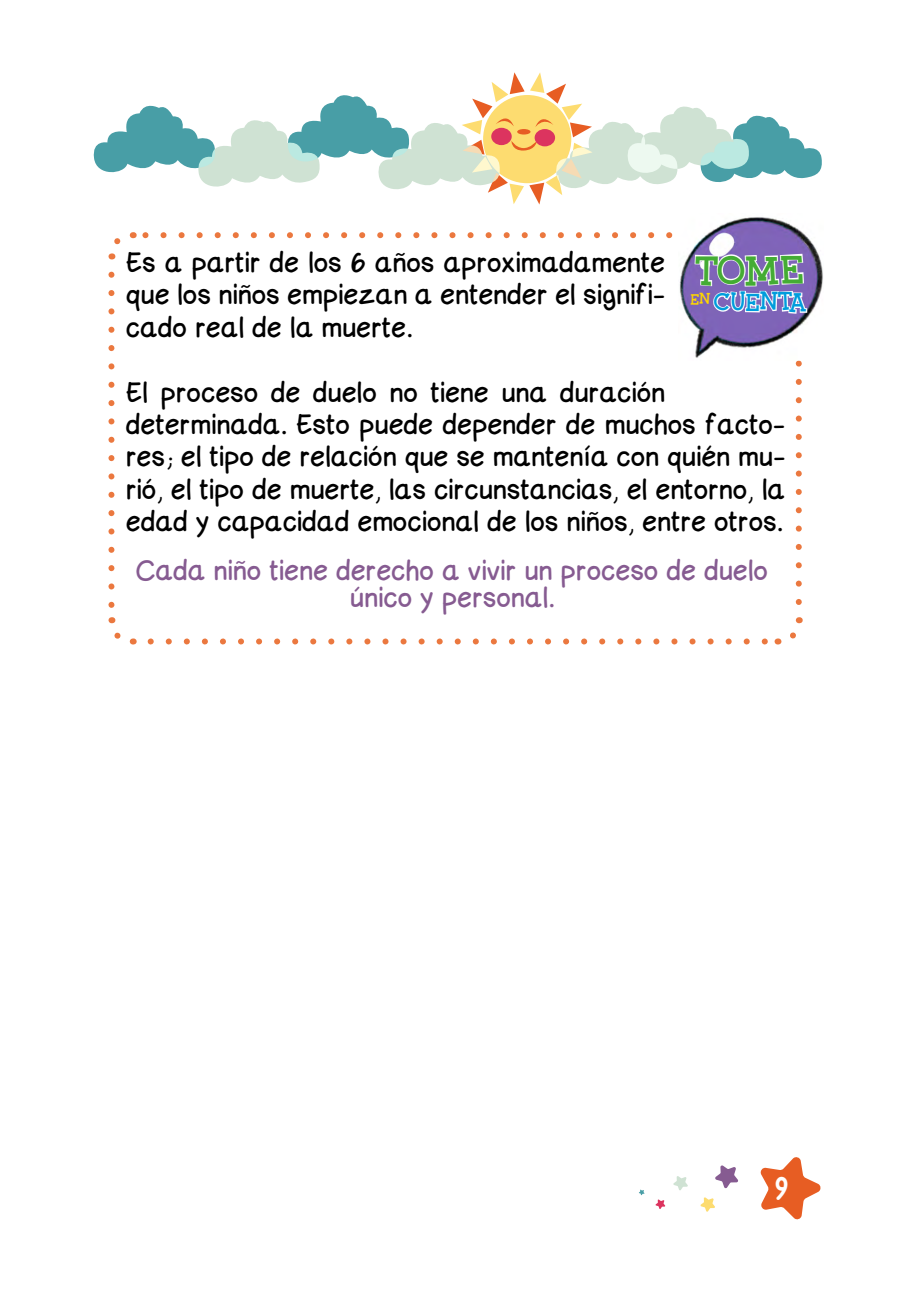
<style>
.page{position:relative;width:906px;height:1289px;background:#fff}
.page>*{position:absolute;margin:0;border:0;box-sizing:border-box;transform-origin:0 0}
.t1{font:36px "Twiddlestix";color:#44ac34}
.t2{font:33px "Jelly Anika";color:#fff}
.t3{font:27px/32.4px "Comic Neue Sans ID";color:#000;text-align:justify}
.t4{font:27px/27px "Comic Neue Sans ID";color:#865b91;text-align:center}
.t5{font:22.5px "Twiddlestix";color:#009ddc}
.t6{font:13.65px "Twiddlestix";color:#ffd700}
</style>
<div class="page">
<svg style="left:94px;top:72px;width:728px;height:132px"></svg>
<svg style="left:715px;top:1165px;width:23px;height:23px"></svg>
<svg style="left:673px;top:1176px;width:15px;height:14px"></svg>
<svg style="left:700px;top:1197px;width:15px;height:14px"></svg>
<svg style="left:655px;top:1199px;width:10px;height:9px"></svg>
<svg style="left:639px;top:1189px;width:5px;height:6px"></svg>
<svg style="left:760px;top:1157px;width:60px;height:62px"></svg>
<svg style="left:108px;top:275px;width:6px;height:333px"></svg>
<svg style="left:151px;top:638px;width:617px;height:6px"></svg>
<svg style="left:108px;top:238px;width:13px;height:21px"></svg>
<svg style="left:109px;top:617px;width:25px;height:28px"></svg>
<svg style="left:790px;top:617px;width:13px;height:22px"></svg>
<img style="left:716px;top:217px;width:107px;height:101px">
<svg style="left:816px;top:217px;width:4px;height:12px"></svg>
<svg style="left:142px;top:229px;width:666px;height:373px"></svg>
<p class="t3" style="left:126px;top:247px;width:541px">Es a partir de los 6 años aproximadamente que los niños empiezan a entender el signifi&shy;cado real de la muerte.</p>
<h1 class="t1" style="left:695px;top:244px;width:110px">TOME</h1>
<p class="t5" style="left:714px;top:285px;width:94px">CUENTA</p>
<p class="t6" style="left:690px;top:289px;width:21px">EN</p>
<p class="t3" style="left:126px;top:376px;width:661px;text-align:left">El proceso de duelo no tiene una duración determinada. Esto puede depender de muchos facto&shy;res; el tipo de relación que se mantenía con quién mu&shy;rió, el tipo de muerte, las circunstancias, el entorno, la edad y capacidad emocional de los niños, entre otros.</p>
<p class="t4" style="left:137px;top:557px;width:632px">Cada niño tiene derecho a vivir un proceso de duelo único y personal.</p>
<p class="t2" style="left:776px;top:1175px;width:15px">9</p>
</div>
